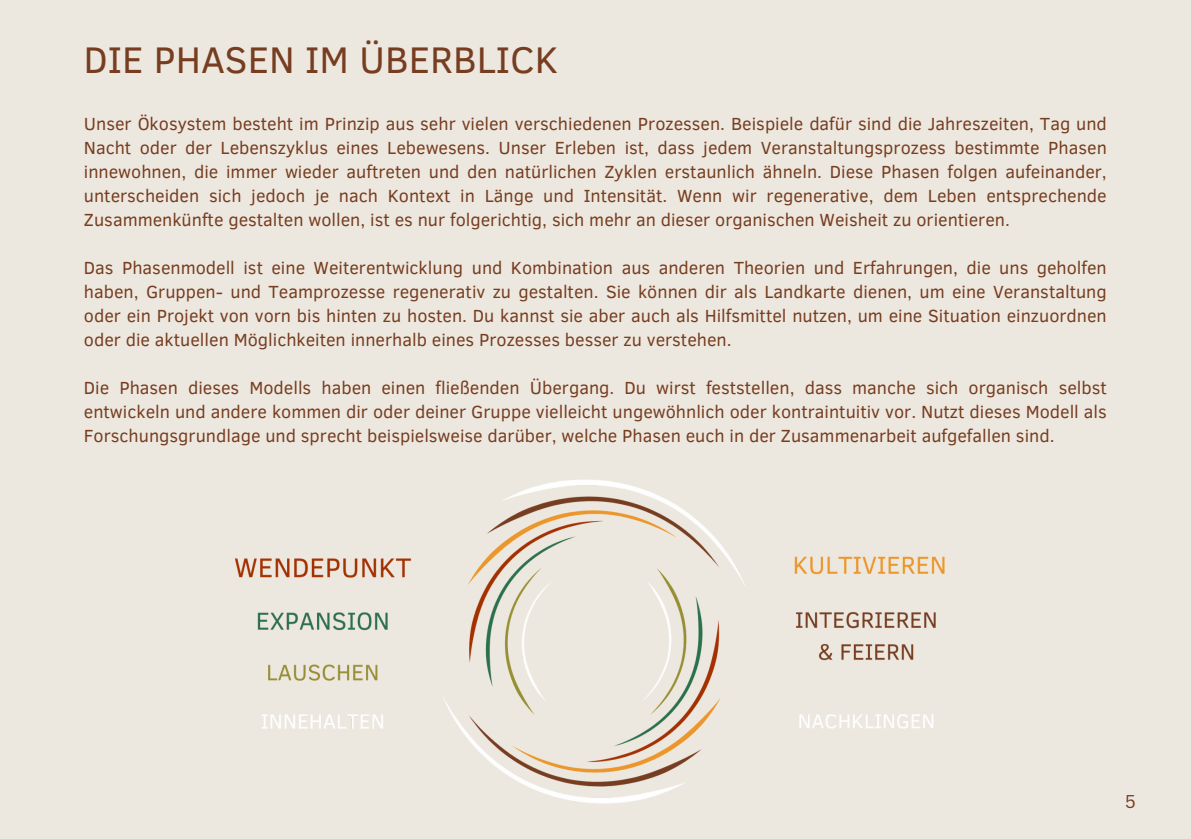
<style>
.page{position:relative;width:1191px;height:839px;background:#fff}
.page>*{position:absolute;margin:0;border:0;box-sizing:border-box;transform-origin:0 0}
.t1{font:38px "Clear Sans";color:#773d20}
.t2{font:18px/24px "Clear Sans";color:#773d20;text-align:justify}
.t3{font:18px "Canva Sans";color:#773d20}
</style>
<div class="page">
<div style="left:0;top:0;width:1191px;height:838px;background:#ede8df"></div>
<img style="left:235px;top:479px;width:710px;height:325px">
<p class="t1" style="left:84px;top:32px;width:476px">DIE PHASEN IM ÜBERBLICK</p>
<p class="t2" style="left:84px;top:110px;width:1025px">Unser Ökosystem besteht im Prinzip aus sehr vielen verschiedenen Prozessen. Beispiele dafür sind die Jahreszeiten, Tag und Nacht oder der Lebenszyklus eines Lebewesens. Unser Erleben ist, dass jedem Veranstaltungsprozess bestimmte Phasen innewohnen, die immer wieder auftreten und den natürlichen Zyklen erstaunlich ähneln. Diese Phasen folgen aufeinander, unterscheiden sich jedoch je nach Kontext in Länge und Intensität. Wenn wir regenerative, dem Leben entsprechende Zusammenkünfte gestalten wollen, ist es nur folgerichtig, sich mehr an dieser organischen Weisheit zu orientieren.</p>
<p class="t2" style="left:84px;top:254px;width:1024px">Das Phasenmodell ist eine Weiterentwicklung und Kombination aus anderen Theorien und Erfahrungen, die uns geholfen haben, Gruppen- und Teamprozesse regenerativ zu gestalten. Sie können dir als Landkarte dienen, um eine Veranstaltung oder ein Projekt von vorn bis hinten zu hosten. Du kannst sie aber auch als Hilfsmittel nutzen, um eine Situation einzuordnen oder die aktuellen Möglichkeiten innerhalb eines Prozesses besser zu verstehen.</p>
<p class="t2" style="left:84px;top:374px;width:1025px">Die Phasen dieses Modells haben einen fließenden Übergang. Du wirst feststellen, dass manche sich organisch selbst entwickeln und andere kommen dir oder deiner Gruppe vielleicht ungewöhnlich oder kontraintuitiv vor. Nutzt dieses Modell als Forschungsgrundlage und sprecht beispielsweise darüber, welche Phasen euch in der Zusammenarbeit aufgefallen sind.</p>
<p class="t3" style="left:1125px;top:788px;width:12px">5</p>
</div>
